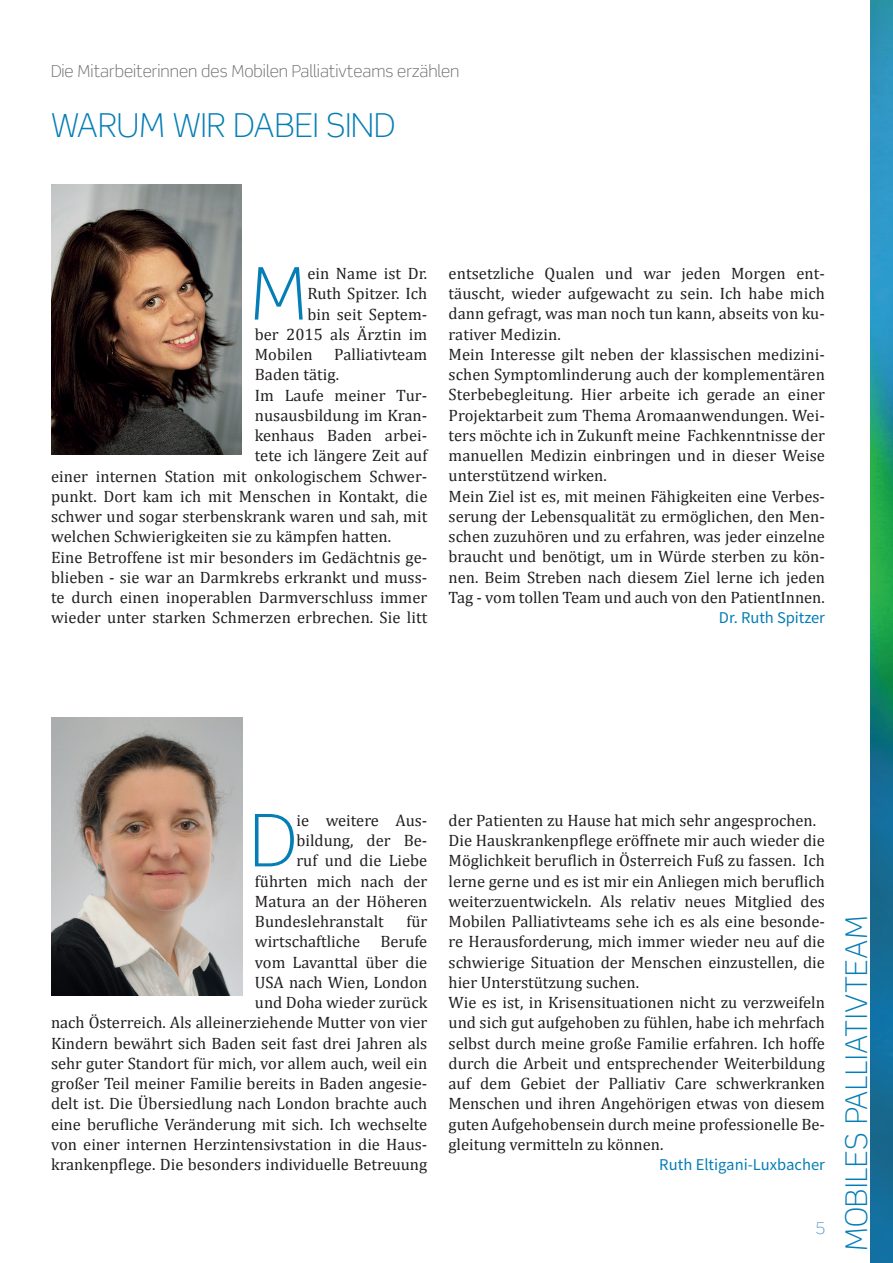
<style>
.page{position:relative;width:893px;height:1263px;background:#fff}
.page>*{position:absolute;margin:0;border:0;box-sizing:border-box;transform-origin:0 0}
.t1{font:300 72.6px "Scene Std";color:#057db5}
.t2{font:300 33px "Scene Std";color:#057db5}
.t3{font:300 30px "Scene Std";letter-spacing:.02em;color:#057db5}
.t4{font:16.5px/20.2px "Cambria";color:#231f20}
.t5{font:300 16.5px "Scene Std";color:#6c6d70}
.t6{font:16.5px "Source Sans Pro";color:#057db5}
.t7{font:300 16.5px "Scene Std";color:#5e99c7}
</style>
<div class="page">
<img style="left:871px;top:0;width:22px;height:1263px">
<img style="left:52px;top:718px;width:190px;height:277px">
<img style="left:52px;top:185px;width:190px;height:269px">
<p class="t5" style="left:51px;top:61px;width:410px">Die Mitarbeiterinnen des Mobilen Palliativteams erzählen</p>
<h2 class="t2" style="left:51px;top:106px;width:345px">WARUM WIR DABEI SIND</h2>
<h1 class="t1" style="left:250px;top:250px;width:59px">M</h1>
<p class="t4" style="left:307px;top:263px;width:121px">ein Name ist Dr.</p>
<p class="t4" style="left:307px;top:283px;width:121px">Ruth Spitzer. Ich</p>
<p class="t4" style="left:307px;top:304px;width:121px">bin seit Septem-</p>
<p class="t4" style="left:255px;top:324px;width:174px">ber 2015 als Ärztin im</p>
<p class="t4" style="left:255px;top:344px;width:60px">Mobilen</p>
<p class="t4" style="left:334px;top:344px;width:95px">Palliativteam</p>
<p class="t4" style="left:255px;top:364px;width:86px">Baden tätig.</p>
<p class="t4" style="left:255px;top:385px;width:174px">Im Laufe meiner Tur-</p>
<p class="t4" style="left:255px;top:405px;width:174px">nusausbildung im Kran-</p>
<p class="t4" style="left:255px;top:425px;width:174px">kenhaus Baden arbei-</p>
<p class="t4" style="left:255px;top:445px;width:174px">tete ich längere Zeit auf</p>
<p class="t4" style="left:51px;top:466px;width:378px">einer internen Station mit onkologischem Schwer-</p>
<p class="t4" style="left:51px;top:486px;width:378px">punkt. Dort kam ich mit Menschen in Kontakt, die</p>
<p class="t4" style="left:51px;top:506px;width:378px">schwer und sogar sterbenskrank waren und sah, mit</p>
<p class="t4" style="left:51px;top:526px;width:342px">welchen Schwierigkeiten sie zu kämpfen hatten.</p>
<p class="t4" style="left:51px;top:547px;width:378px">Eine Betroffene ist mir besonders im Gedächtnis ge-</p>
<p class="t4" style="left:51px;top:567px;width:378px">blieben - sie war an Darmkrebs erkrankt und muss-</p>
<p class="t4" style="left:51px;top:587px;width:378px">te durch einen inoperablen Darmverschluss immer</p>
<p class="t4" style="left:51px;top:607px;width:378px">wieder unter starken Schmerzen erbrechen. Sie litt</p>
<p class="t4" style="left:449px;top:263px;width:378px">entsetzliche Qualen und war jeden Morgen ent&shy;täuscht, wieder aufgewacht zu sein. Ich habe mich dann gefragt, was man noch tun kann, abseits von ku&shy;rativer Medizin.<br>Mein Interesse gilt neben der klassischen medizini&shy;schen Symptomlinderung auch der komplementären Sterbebegleitung. Hier arbeite ich gerade an einer Projektarbeit zum Thema Aromaanwendungen. Wei&shy;ters möchte ich in Zukunft meine Fachkenntnisse der manuellen Medizin einbringen und in dieser Weise unterstützend wirken.<br>Mein Ziel ist es, mit meinen Fähigkeiten eine Verbes&shy;serung der Lebensqualität zu ermöglichen, den Men&shy;schen zuzuhören und zu erfahren, was jeder einzelne braucht und benötigt, um in Würde sterben zu kön&shy;nen. Beim Streben nach diesem Ziel lerne ich jeden Tag - vom tollen Team und auch von den PatientInnen.</p>
<p class="t6" style="left:719px;top:607px;width:107px">Dr. Ruth Spitzer</p>
<h1 class="t1" style="left:250px;top:796px;width:48px">D</h1>
<p class="t4" style="left:296px;top:810px;width:132px">ie weitere Aus-</p>
<p class="t4" style="left:296px;top:830px;width:132px">bildung, der Be-</p>
<p class="t4" style="left:296px;top:850px;width:132px">ruf und die Liebe</p>
<p class="t4" style="left:255px;top:871px;width:174px">führten mich nach der</p>
<p class="t4" style="left:255px;top:891px;width:174px">Matura an der Höheren</p>
<p class="t4" style="left:255px;top:911px;width:130px">Bundeslehranstalt</p>
<p class="t4" style="left:51px;top:911px;width:378px;text-align:right">für<br>wirtschaftliche Berufe<br>vom Lavanttal über die<br>USA nach Wien, London<br>und Doha wieder zurück<br>nach Österreich. Als alleinerziehende Mutter von vier Kindern bewährt sich Baden seit fast drei Jahren als sehr guter Standort für mich, vor allem auch, weil ein großer Teil meiner Familie bereits in Baden angesie&shy;delt ist. Die Übersiedlung nach London brachte auch eine berufliche Veränderung mit sich. Ich wechselte von einer internen Herzintensivstation in die Haus&shy;krankenpflege. Die besonders individuelle Betreuung</p>
<p class="t4" style="left:449px;top:810px;width:378px">der Patienten zu Hause hat mich sehr angesprochen.<br>Die Hauskrankenpflege eröffnete mir auch wieder die Möglichkeit beruflich in Österreich Fuß zu fassen. Ich lerne gerne und es ist mir ein Anliegen mich beruflich weiterzuentwickeln. Als relativ neues Mitglied des Mobilen Palliativteams sehe ich es als eine besonde&shy;re Herausforderung, mich immer wieder neu auf die schwierige Situation der Menschen einzustellen, die hier Unterstützung suchen.<br>Wie es ist, in Krisensituationen nicht zu verzweifeln und sich gut aufgehoben zu fühlen, habe ich mehrfach selbst durch meine große Familie erfahren. Ich hoffe durch die Arbeit und entsprechender Weiterbildung auf dem Gebiet der Palliativ Care schwerkranken Menschen und ihren Angehörigen etwas von diesem guten Aufgehobensein durch meine professionelle Be&shy;gleitung vermitteln zu können.</p>
<p class="t6" style="left:659px;top:1154px;width:167px">Ruth Eltigani-Luxbacher</p>
<p class="t7" style="left:816px;top:1218px;width:11px">5</p>
<h3 class="t3" style="left:838px;top:1251px;width:337px;rotate:-90deg">MOBILES PALLIATIVTEAM</h3>
</div>
